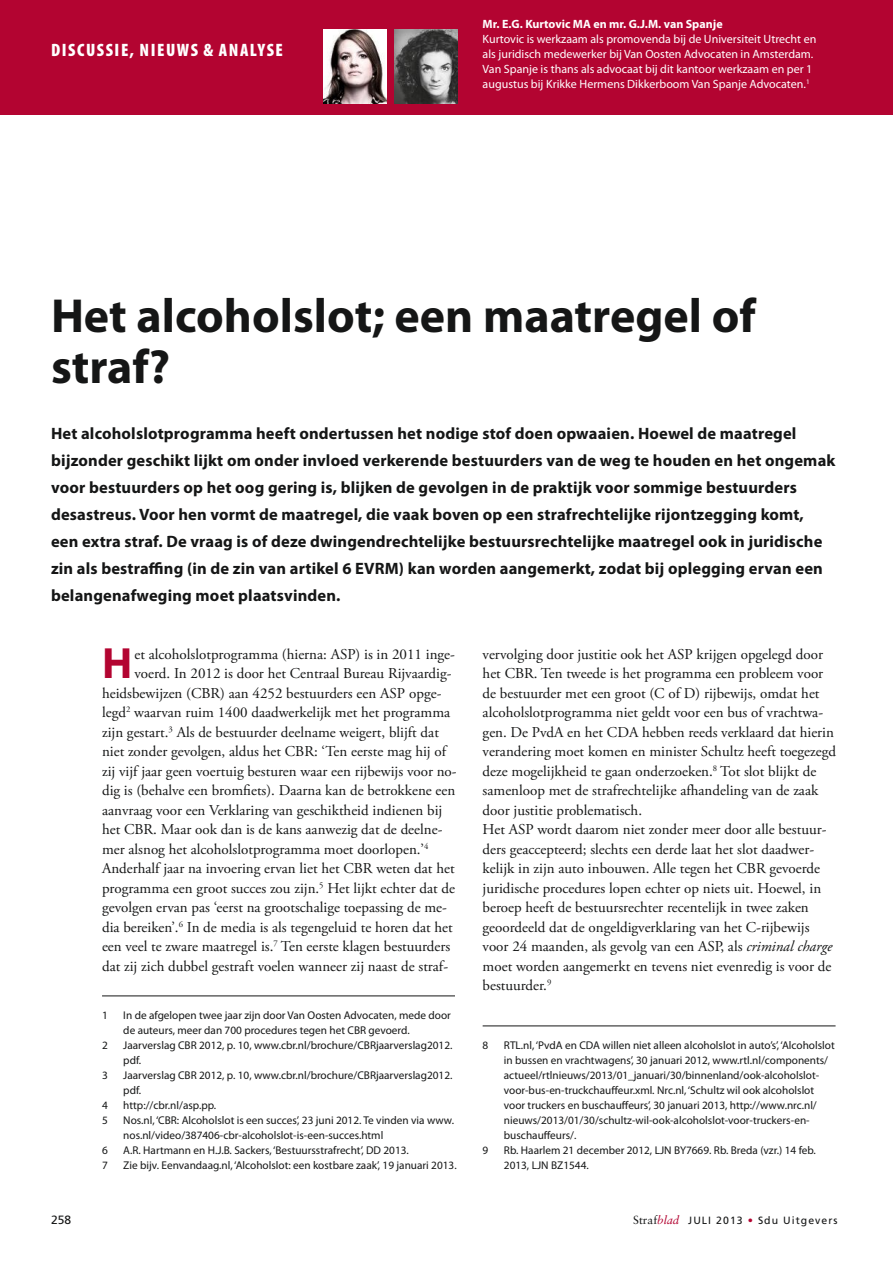
<style>
.page{position:relative;width:893px;height:1263px;background:#fff}
.page>*{position:absolute;margin:0;border:0;box-sizing:border-box;transform-origin:0 0}
.t1{font:700 48px/51px "Myriad Pro";color:#151616}
.t2{font:700 43.95px "Myriad Pro";color:#b30431}
.t3{font:900 condensed 18px "Myriad Pro";letter-spacing:.085em;color:#fff}
.t4{font:700 16.5px/27px "Myriad Pro";letter-spacing:.01em;color:#151616}
.t5{font:15px/19.5px "Adobe Garamond Pro";color:#151616}
.t6{font:12px/15px "Myriad Pro";color:#fff}
.t7{font:700 12px "Myriad Pro";color:#fff}
.t8{font:12px "Frutiger LT Std";color:#151616}
.t9{font:11.25px/15px "Myriad Pro";color:#151616}
.t10{font:10.5px "Frutiger LT Std";letter-spacing:.1em;color:#151616}
.s1{font-style:italic}
.s2{font-family:"Sabon LT Std";font-size:11.7px}
.s3{font-family:"Sabon LT Std";font-style:italic;font-size:11.7px;color:#b30431}
.s4{color:#b30431}
</style>
<div class="page">
<div style="left:0;top:0;width:893px;height:115px;background:#b30431"></div>
<img style="left:394px;top:30px;width:63px;height:73px">
<img style="left:323px;top:30px;width:63px;height:74px">
<hr style="left:102px;top:996px;width:353px;height:1px;background:#151616">
<hr style="left:483px;top:1026px;width:353px;height:1px;background:#151616">
<p class="t3" style="left:51px;top:38px;width:233px">DISCUSSIE, NIEUWS &amp; ANALYSE</p>
<p class="t7" style="left:483px;top:16px;width:242px">Mr. E.G. Kurtovic MA en mr. G.J.M. van Spanje</p>
<p class="t6" style="left:483px;top:31px;width:335px">Kurtovic is werkzaam als promovenda bij de Universiteit Utrecht en als juridisch medewerker bij Van Oosten Advocaten in Amsterdam.<br>Van Spanje is thans als advocaat bij dit kantoor werkzaam en per 1 augustus bij Krikke Hermens Dikkerboom Van Spanje Advocaten.<sup>1</sup></p>
<h1 class="t1" style="left:51px;top:288px;width:706px">Het alcoholslot; een maatregel of straf?</h1>
<p class="t4" style="left:51px;top:419px;width:786px">Het alcoholslotprogramma heeft ondertussen het nodige stof doen opwaaien. Hoewel de maatregel bijzonder geschikt lijkt om onder invloed verkerende bestuurders van de weg te houden en het ongemak voor bestuurders op het oog gering is, blijken de gevolgen in de praktijk voor sommige bestuurders desastreus. Voor hen vormt de maatregel, die vaak boven op een strafrechtelijke rijontzegging komt,<br>een extra straf. De vraag is of deze dwingendrechtelijke bestuursrechtelijke maatregel ook in juridische zin als bestraffing (in de zin van artikel 6 EVRM) kan worden aangemerkt, zodat bij oplegging ervan een belangenafweging moet plaatsvinden.</p>
<h2 class="t2" style="left:102px;top:635px;width:32px">H</h2>
<p class="t5" style="left:135px;top:645px;width:322px">et alcoholslotprogramma (hierna: ASP) is in 2011 inge-</p>
<p class="t5" style="left:135px;top:664px;width:319px">voerd. In 2012 is door het Centraal Bureau Rijvaardig-</p>
<p class="t5" style="left:102px;top:684px;width:341px">heidsbewijzen (CBR) aan 4252 bestuurders een ASP<sup>1</sup>opge-</p>
<p class="t5" style="left:102px;top:703px;width:350px">legd<sup>2</sup> waarvan ruim 1400 daadwerkelijk met het programma</p>
<p class="t5" style="left:102px;top:723px;width:338px">zijn gestart.<sup>3</sup> Als de bestuurder deelname weigert, blijft dat</p>
<p class="t5" style="left:102px;top:742px;width:346px">niet zonder gevolgen, aldus het CBR: ‘Ten eerste mag hij of</p>
<p class="t5" style="left:102px;top:762px;width:356px">zij vijf jaar geen voertuig besturen waar een rijbewijs voor no-</p>
<p class="t5" style="left:102px;top:781px;width:355px">dig is (behalve een bromfiets). Daarna kan de betrokkene een</p>
<p class="t5" style="left:102px;top:801px;width:342px">aanvraag voor een Verklaring van geschiktheid indienen bij</p>
<p class="t5" style="left:102px;top:820px;width:342px">het CBR. Maar ook dan is de kans aanwezig dat de deelne-</p>
<p class="t5" style="left:102px;top:840px;width:328px">mer alsnog het alcoholslotprogramma moet doorlopen.’<sup>4</sup></p>
<p class="t5" style="left:102px;top:859px;width:354px">Anderhalf jaar na invoering ervan liet het CBR weten dat het</p>
<p class="t5" style="left:102px;top:879px;width:354px">programma een groot succes zou zijn.<sup>5</sup> Het lijkt echter dat de</p>
<p class="t5" style="left:102px;top:898px;width:346px">gevolgen ervan pas ‘eerst na grootschalige toepassing de me-</p>
<p class="t5" style="left:102px;top:918px;width:352px">dia bereiken’.<sup>6</sup> In de media is als tegengeluid te horen dat het</p>
<p class="t5" style="left:102px;top:937px;width:350px">een veel te zware maatregel is.<sup>7</sup> Ten eerste klagen bestuurders</p>
<p class="t5" style="left:102px;top:957px;width:348px">dat zij zich dubbel gestraft voelen wanneer zij naast de straf-</p>
<p class="t9" style="left:102px;top:1008px;width:7px">1</p>
<p class="t9" style="left:123px;top:1008px;width:329px">In de afgelopen twee jaar zijn door Van Oosten Advocaten, mede door de auteurs, meer dan 700 procedures tegen het CBR gevoerd.</p>
<p class="t9" style="left:102px;top:1038px;width:7px">2</p>
<p class="t9" style="left:123px;top:1038px;width:331px">Jaarverslag CBR 2012, p. 10, www.cbr.nl/brochure/CBRjaarverslag2012. pdf.</p>
<p class="t9" style="left:102px;top:1068px;width:7px">3</p>
<p class="t9" style="left:123px;top:1068px;width:331px">Jaarverslag CBR 2012, p. 10, www.cbr.nl/brochure/CBRjaarverslag2012. pdf.</p>
<p class="t9" style="left:102px;top:1098px;width:7px">4</p>
<p class="t9" style="left:123px;top:1098px;width:94px">http://cbr.nl/asp.pp.</p>
<p class="t9" style="left:102px;top:1113px;width:7px">5</p>
<p class="t9" style="left:123px;top:1113px;width:332px">Nos.nl, ‘CBR: Alcoholslot is een succes’, 23 juni 2012. Te vinden via www. nos.nl/video/387406-cbr-alcoholslot-is-een-succes.html</p>
<p class="t9" style="left:102px;top:1143px;width:7px">6</p>
<p class="t9" style="left:123px;top:1143px;width:287px">A.R. Hartmann en H.J.B. Sackers, ‘Bestuursstrafrecht’, DD 2013.</p>
<p class="t9" style="left:102px;top:1158px;width:7px">7</p>
<p class="t9" style="left:123px;top:1158px;width:335px">Zie bijv. Eenvandaag.nl, ‘Alcoholslot: een kostbare zaak’, 19 januari 2013.</p>
<p class="t5" style="left:483px;top:645px;width:355px">vervolging door justitie ook het ASP krijgen opgelegd door het CBR. Ten tweede is het programma een probleem voor de bestuurder met een groot (C of D) rijbewijs, omdat het alcoholslotprogramma niet geldt voor een bus of vrachtwa&shy;gen. De PvdA en het CDA hebben reeds verklaard dat hierin verandering moet komen en minister Schultz heeft toegezegd deze mogelijkheid te gaan onderzoeken.<sup>8</sup> Tot slot blijkt de samenloop met de strafrechtelijke afhandeling van de zaak door justitie problematisch.<br>Het ASP wordt daarom niet zonder meer door alle bestuur&shy;ders geaccepteerd; slechts een derde laat het slot daadwer&shy;kelijk in zijn auto inbouwen. Alle tegen het CBR gevoerde juridische procedures lopen echter op niets uit. Hoewel, in beroep heeft de bestuursrechter recentelijk in twee zaken geoordeeld dat de ongeldigverklaring van het C-rijbewijs voor 24 maanden, als gevolg van een ASP, als <span class="s1">criminal charge </span>moet worden aangemerkt en tevens niet evenredig is voor de bestuurder.<sup>9</sup></p>
<p class="t9" style="left:483px;top:1038px;width:7px">8</p>
<p class="t9" style="left:504px;top:1038px;width:332px">RTL.nl, ‘PvdA en CDA willen niet alleen alcoholslot in auto’s’, ‘Alcoholslot in bussen en vrachtwagens’, 30 januari 2012, www.rtl.nl/components/ actueel/rtlnieuws/2013/01_januari/30/binnenland/ook-alcoholslot&shy;voor-bus-en-truckchauffeur.xml. Nrc.nl, ‘Schultz wil ook alcoholslot voor truckers en buschauffeurs’, 30 januari 2013, http://www.nrc.nl/ nieuws/2013/01/30/schultz-wil-ook-alcoholslot-voor-truckers-en&shy;buschauffeurs/.</p>
<p class="t9" style="left:483px;top:1143px;width:7px">9</p>
<p class="t9" style="left:504px;top:1143px;width:313px">Rb. Haarlem 21 december 2012, LJN BY7669. Rb. Breda (vzr.) 14 feb.<br>2013, LJN BZ1544.</p>
<p class="t8" style="left:51px;top:1213px;width:22px">258</p>
<p class="t10" style="left:633px;top:1214px;width:206px"><span class="s2">Straf</span><span class="s3">blad</span> JULI 2013 <span class="s4">•</span> Sdu Uitgevers</p>
</div>
